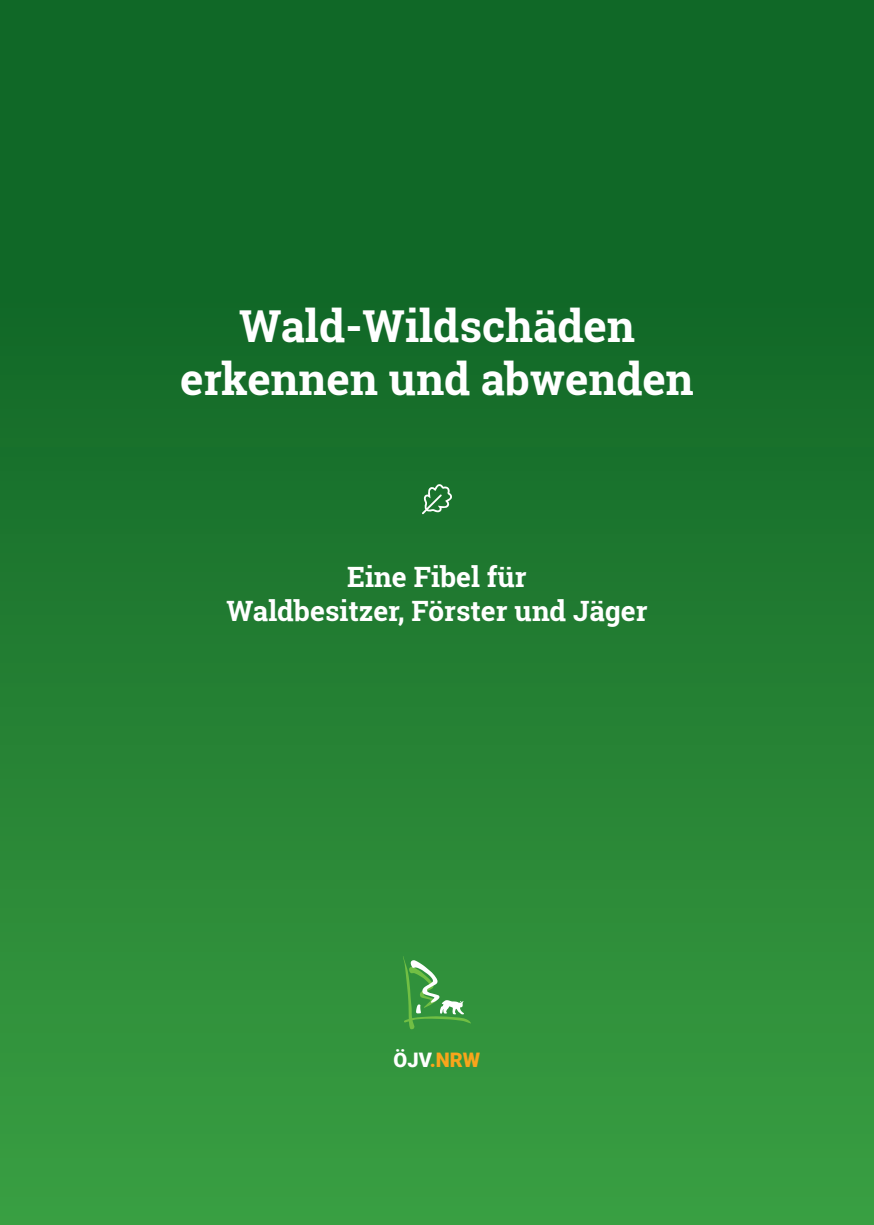
<style>
.page{position:relative;width:874px;height:1225px;background:#fff}
.page>*{position:absolute;margin:0;border:0;box-sizing:border-box;transform-origin:0 0}
.t1{font:700 44px/52.8px "Roboto Slab";color:#fff;text-align:center}
.t2{font:700 28px/33.6px "Roboto Slab";color:#fff;text-align:center}
.t3{font:900 20px "Roboto";color:#f9a51b}
.s1{color:#fff}
</style>
<div class="page">
<div style="left:0;top:0;width:873px;height:1225px;background:linear-gradient(to bottom,#095e22,#399c41)"></div>
<svg style="left:421px;top:484px;width:31px;height:30px"></svg>
<svg style="left:403px;top:956px;width:68px;height:73px;background:#4ca150"></svg>
<h1 class="t1" style="left:180px;top:299px;width:515px">Wald-Wildschäden erkennen und abwenden</h1>
<p class="t2" style="left:226px;top:559px;width:422px">Eine Fibel für<br>Waldbesitzer, Förster und Jäger</p>
<p class="t3" style="left:393px;top:1045px;width:88px"><span class="s1">ÖJV</span>.NRW</p>
</div>
